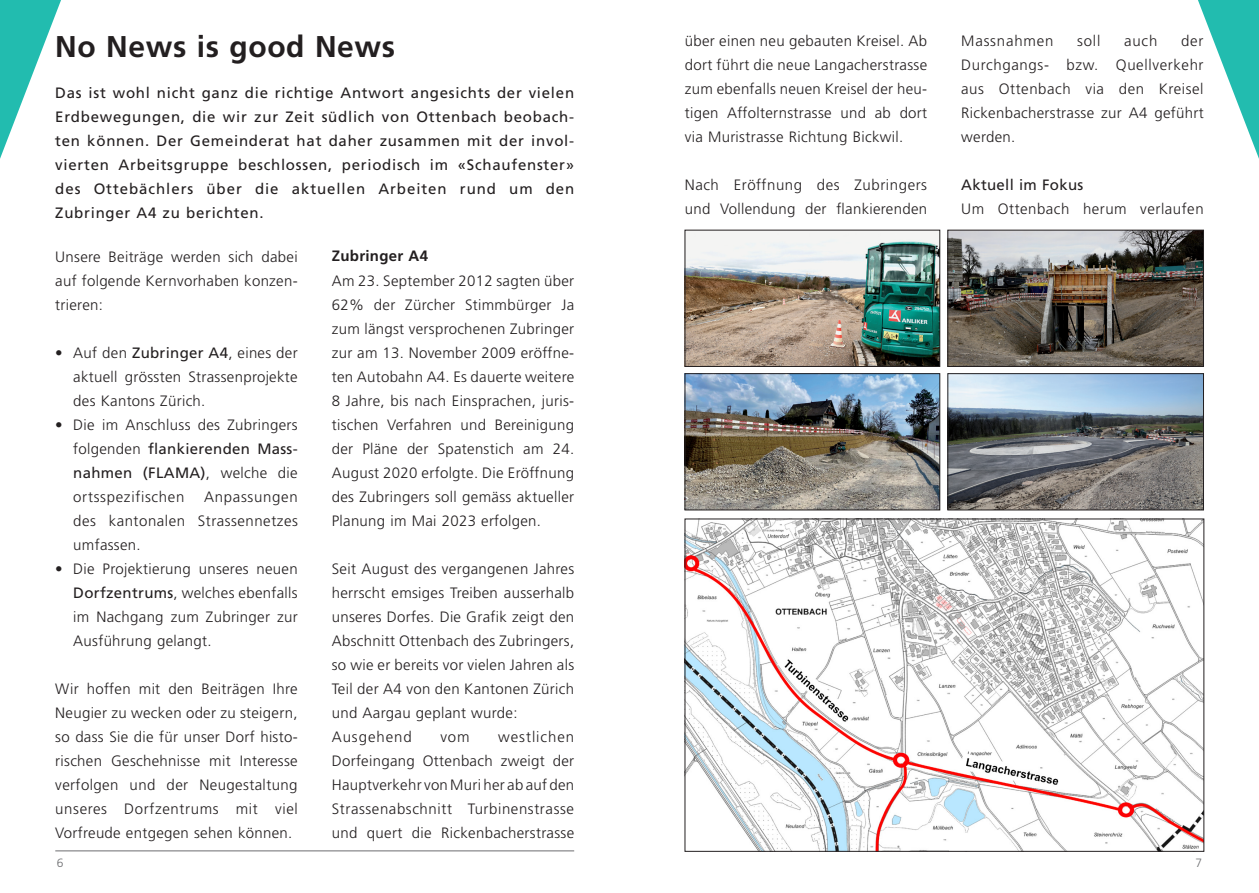
<style>
.page{position:relative;width:1259px;height:893px;background:#fff}
.page>*{position:absolute;margin:0;border:0;box-sizing:border-box;transform-origin:0 0}
.Titel_1{font:700 30px "Frutiger";letter-spacing:.02em;color:#231f20}
.Lauftext{font:300 15px/24px "Frutiger";letter-spacing:.02em;color:#231f20;text-align:justify}
.Lead{font:15px/24px "Frutiger";letter-spacing:.065em;color:#231f20;text-align:justify}
.Lead-2{font:300 15px/24px "Frutiger";letter-spacing:.02em;color:#231f20;text-align:justify}
.Titel_3{font:15px "Frutiger";letter-spacing:.02em;color:#231f20}
.Titel_3-2{font:700 15px "Frutiger";letter-spacing:.02em;color:#231f20}
.Lauftext-2{font:300 15px "Frutiger";letter-spacing:.055em;color:#231f20}
.Lauftext-3{font:300 15px "Frutiger";letter-spacing:.06em;color:#231f20}
.t1{font:300 12px "Frutiger";color:#6c6d70}
.s1{font-weight:400}
</style>
<div class="page">
<hr style="left:685px;top:851px;width:518px;height:1px;background:#6c6d70">
<hr style="left:55px;top:851px;width:519px;height:1px;background:#6c6d70">
<svg style="left:0;top:0;width:61px;height:159px"></svg>
<svg style="left:1198px;top:0;width:61px;height:159px"></svg>
<img style="left:687px;top:521px;width:515px;height:328px">
<img style="left:687px;top:232px;width:251px;height:133px">
<div style="left:685px;top:230px;width:255px;height:137px;border:1px solid #231f20"></div>
<img style="left:949px;top:375px;width:252px;height:133px">
<div style="left:947px;top:373px;width:256px;height:137px;border:1px solid #231f20"></div>
<img style="left:687px;top:375px;width:251px;height:133px">
<div style="left:685px;top:373px;width:255px;height:137px;border:1px solid #231f20"></div>
<img style="left:949px;top:232px;width:252px;height:133px">
<div style="left:947px;top:230px;width:256px;height:137px;border:1px solid #231f20"></div>
<p class="Titel_1" style="left:55px;top:29px;width:341px">No News is good News</p>
<p class="Lead" style="left:55px;top:81px;width:520px">Das ist wohl nicht ganz die richtige Antwort angesichts der vielen Erdbewegungen, die wir zur Zeit südlich von Ottenbach beobach&shy;ten können. Der Gemeinderat hat daher zusammen mit der invol&shy;vierten Arbeitsgruppe beschlossen, periodisch im «Schaufenster» des Ottebächlers über die aktuellen Arbeiten rund um den Zubringer A4 zu berichten.</p>
<p class="Lead-2" style="left:55px;top:244px;width:244px">Unsere Beiträge werden sich dabei auf folgende Kernvorhaben konzen&shy;trieren:</p>
<p class="Lauftext" style="left:73px;top:340px;width:226px;text-indent:-18px">• Auf den <span class="s1">Zubringer A4</span>, eines der aktuell grössten Strassenprojekte des Kantons Zürich.</p>
<p class="Lauftext" style="left:73px;top:412px;width:226px;text-indent:-18px">• Die im Anschluss des Zubringers folgenden <span class="s1">flankierenden Mass&shy;nahmen (FLAMA)</span>, welche die ortsspezifischen</p>
<p class="Titel_3-2" style="left:332px;top:247px;width:98px">Zubringer A4</p>
<p class="Lauftext" style="left:332px;top:268px;width:244px">Am 23. September 2012 sagten über 62% der Zürcher Stimmbürger Ja zum längst versprochenen Zubringer zur am 13. November 2009 eröffne&shy;ten Autobahn A4. Es dauerte weitere 8 Jahre, bis nach Einsprachen, juris&shy;tischen Verfahren und Bereinigung der Pläne der Spatenstich am 24.<br>August 2020 erfolgte. Die Eröffnung des Zubringers soll gemäss aktueller Planung im Mai 2023 erfolgen.</p>
<p class="Lauftext" style="left:332px;top:556px;width:244px">Seit August des vergangenen Jahres herrscht emsiges Treiben ausserhalb unseres Dorfes. Die Grafik zeigt den Abschnitt Ottenbach des Zubringers, so wie er bereits vor vielen Jahren als Teil der A4 von den Kantonen Zürich und Aargau geplant wurde:</p>
<p class="Lauftext-3" style="left:332px;top:728px;width:81px">Ausgehend</p>
<p class="Lauftext" style="left:440px;top:724px;width:31px">vom</p>
<p class="Lauftext" style="left:73px;top:484px;width:226px;text-indent:131px">Anpassungen des kantonalen Strassennetzes umfassen.</p>
<p class="Lauftext" style="left:73px;top:556px;width:226px;text-indent:-18px">• Die Projektierung unseres neuen <span class="s1">Dorfzentrums</span>, welches ebenfalls im Nachgang zum Zubringer zur Ausführung gelangt.</p>
<p class="Lauftext" style="left:55px;top:676px;width:244px">Wir hoffen mit den Beiträgen Ihre Neugier zu wecken oder zu steigern, so dass Sie die für unser Dorf histo&shy;rischen Geschehnisse mit Interesse verfolgen und der Neugestaltung unseres Dorfzentrums mit viel Vorfreude entgegen sehen können.</p>
<p class="Lauftext" style="left:332px;top:724px;width:244px;text-indent:166px">westlichen Dorfeingang Ottenbach zweigt der Hauptverkehr von Muri her ab auf den Strassenabschnitt Turbinenstrasse und quert die Rickenbacherstrasse</p>
<p class="Lauftext" style="left:685px;top:29px;width:244px">über einen neu gebauten Kreisel. Ab dort führt die neue Langacherstrasse zum ebenfalls neuen Kreisel der heu&shy;tigen Affolternstrasse und ab dort via Muristrasse Richtung Bickwil.</p>
<p class="Lauftext" style="left:685px;top:173px;width:244px">Nach Eröffnung des Zubringers und Vollendung der flankierenden</p>
<p class="Lauftext" style="left:961px;top:29px;width:244px;text-indent:220px">der Durchgangs- bzw. Quellverkehr aus Ottenbach via den Kreisel Rickenbacherstrasse zur A4 geführt werden.</p>
<p class="Titel_3" style="left:961px;top:176px;width:124px">Aktuell im Fokus</p>
<p class="Lauftext" style="left:961px;top:197px;width:244px">Um Ottenbach herum verlaufen</p>
<p class="Lauftext-2" style="left:961px;top:32px;width:94px">Massnahmen</p>
<p class="Lauftext" style="left:1077px;top:29px;width:25px">soll</p>
<p class="Lauftext" style="left:1124px;top:29px;width:35px">auch</p>
<p class="t1" style="left:57px;top:856px;width:8px">6</p>
<p class="t1" style="left:1195px;top:856px;width:8px">7</p>
</div>
